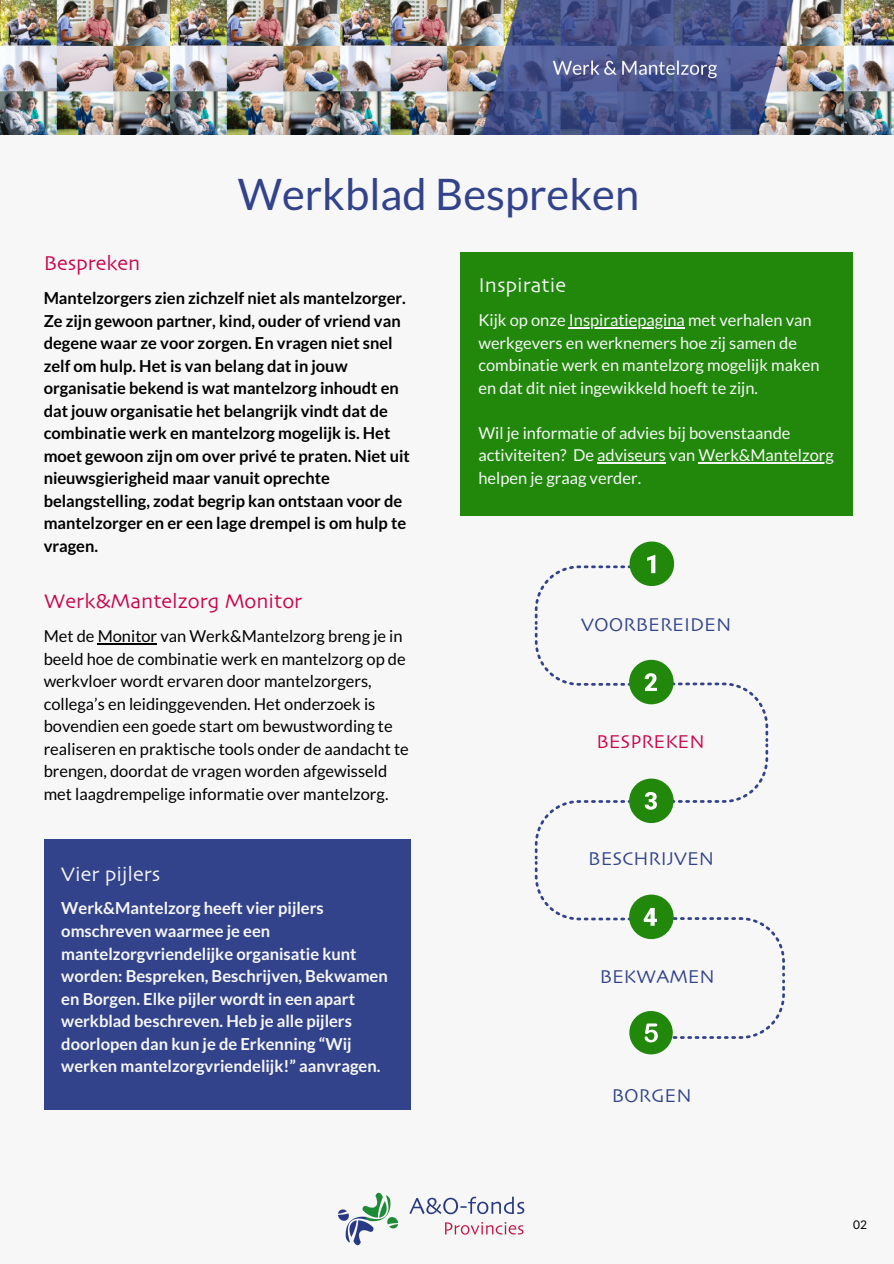
<style>
.page{position:relative;width:894px;height:1264px;background:#fff}
.page>*{position:absolute;margin:0;border:0;box-sizing:border-box;transform-origin:0 0}
.t1{font:43.5px "Lato";color:#32438c}
.t2{font:21px "Skia";color:#cc034a}
.t3{font:21px "Skia";color:#f7f7f7}
.t4{font:19.35px "Skia";color:#32438c}
.t5{font:19.35px "Skia";color:#cc034a}
.t6{font:700 16.5px/22.5px "Lato";color:#000}
.t7{font:16.5px/22.5px "Lato";color:#000}
.t8{font:700 16.5px/22.5px "Lato";color:#f7f7f7}
.t9{font:16.5px/22.5px "Lato";color:#f7f7f7}
.t10{font:12px "Lato";color:#000}
</style>
<div class="page">
<div style="left:0;top:0;width:893px;height:1263px;background:#f7f7f7"></div>
<img style="left:0;top:0;width:893px;height:134px">
<img style="left:338px;top:1192px;width:187px;height:54px">
<div style="left:460px;top:252px;width:392px;height:264px;background:#21880c"></div>
<div style="left:629px;top:1011px;width:43px;height:43px;background:#21880c;border-radius:50%"></div>
<svg style="left:534px;top:541px;width:250px;height:501px"></svg>
<div style="left:44px;top:839px;width:366px;height:270px;background:#32438c"></div>
<hr style="left:98px;top:643px;width:59px;height:1px;background:#000">
<hr style="left:568px;top:327px;width:116px;height:1px;background:#f7f7f7">
<hr style="left:597px;top:462px;width:69px;height:1px;background:#f7f7f7">
<hr style="left:698px;top:462px;width:135px;height:1px;background:#f7f7f7">
<p class="t1" style="left:237px;top:167px;width:403px">Werkblad Bespreken</p>
<p class="t2" style="left:44px;top:254px;width:98px">Bespreken</p>
<p class="t6" style="left:44px;top:286px;width:367px">Mantelzorgers zien zichzelf niet als mantelzorger.<br>Ze zijn gewoon partner, kind, ouder of vriend van degene waar ze voor zorgen. En vragen niet snel zelf om hulp. Het is van belang dat in jouw organisatie bekend is wat mantelzorg inhoudt en dat jouw organisatie het belangrijk vindt dat de combinatie werk en mantelzorg mogelijk is. Het moet gewoon zijn om over privé te praten. Niet uit nieuwsgierigheid maar vanuit oprechte belangstelling, zodat begrip kan ontstaan voor de mantelzorger en er een lage drempel is om hulp te vragen.</p>
<p class="t2" style="left:44px;top:592px;width:260px">Werk&amp;Mantelzorg Monitor</p>
<p class="t7" style="left:44px;top:624px;width:366px">Met de Monitor van Werk&amp;Mantelzorg breng je in beeld hoe de combinatie werk en mantelzorg op de werkvloer wordt ervaren door mantelzorgers, collega’s en leidinggevenden. Het onderzoek is bovendien een goede start om bewustwording te realiseren en praktische tools onder de aandacht te brengen, doordat de vragen worden afgewisseld met laagdrempelige informatie over mantelzorg.</p>
<p class="t3" style="left:61px;top:864px;width:101px">Vier pijlers</p>
<p class="t8" style="left:61px;top:896px;width:328px">Werk&amp;Mantelzorg heeft vier pijlers omschreven waarmee je een mantelzorgvriendelijke organisatie kunt worden: Bespreken, Beschrijven, Bekwamen en Borgen. Elke pijler wordt in een apart werkblad beschreven. Heb je alle pijlers doorlopen dan kun je de Erkenning “Wij werken mantelzorgvriendelijk!” aanvragen.</p>
<p class="t3" style="left:478px;top:276px;width:89px">Inspiratie</p>
<p class="t9" style="left:478px;top:308px;width:342px">Kijk op onze Inspiratiepagina met verhalen van werkgevers en werknemers hoe zij samen de combinatie werk en mantelzorg mogelijk maken en dat dit niet ingewikkeld hoeft te zijn.</p>
<p class="t9" style="left:478px;top:421px;width:357px">Wil je informatie of advies bij bovenstaande activiteiten? De adviseurs van Werk&amp;Mantelzorg helpen je graag verder.</p>
<p class="t4" style="left:581px;top:615px;width:151px">VOORBEREIDEN</p>
<p class="t5" style="left:596px;top:733px;width:110px">BESPREKEN</p>
<p class="t4" style="left:588px;top:850px;width:127px">BESCHRIJVEN</p>
<p class="t4" style="left:599px;top:967px;width:116px">BEKWAMEN</p>
<p class="t4" style="left:611px;top:1087px;width:81px">BORGEN</p>
<p class="t10" style="left:853px;top:1216px;width:15px">02</p>
</div>
